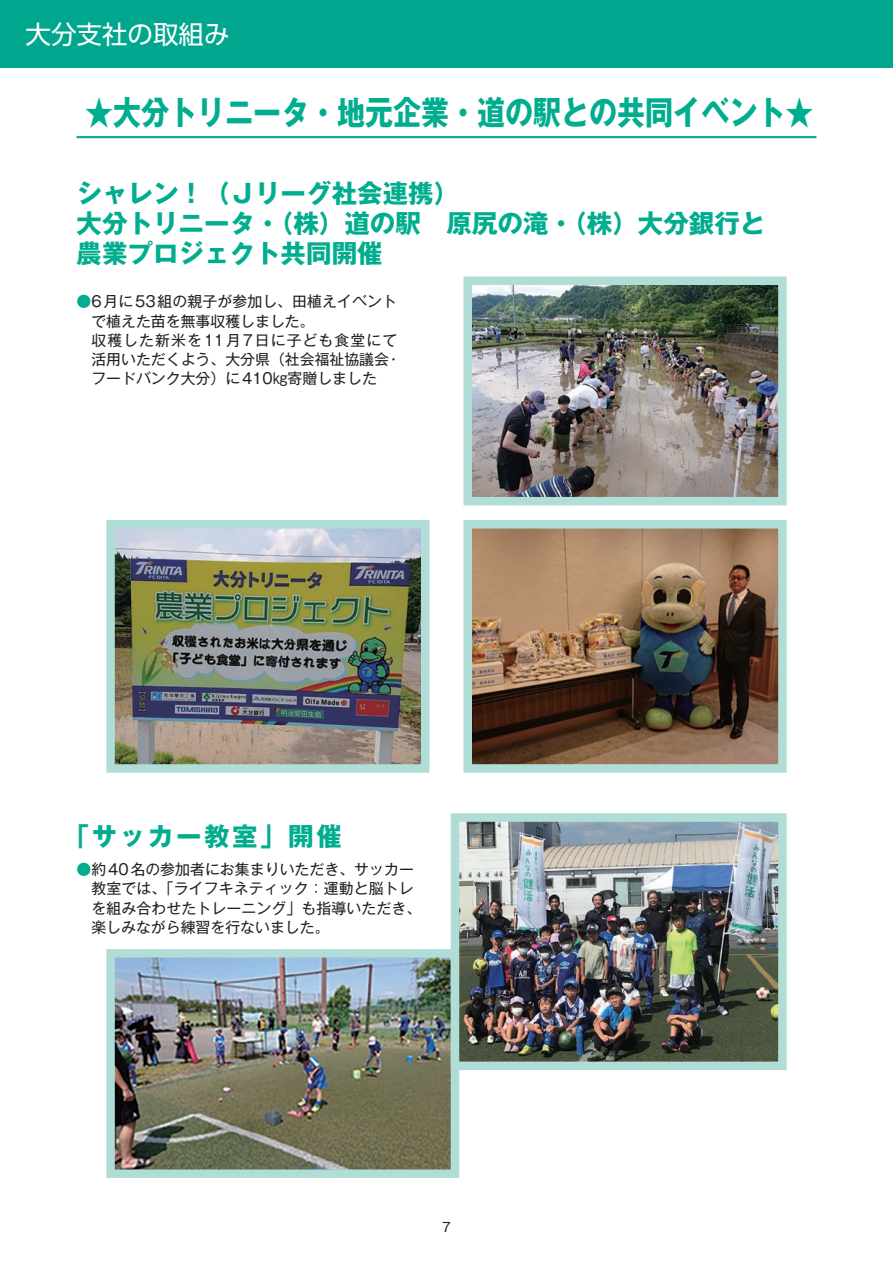
<style>
.page{position:relative;width:893px;height:1263px;background:#fff}
.page>*{position:absolute;margin:0;border:0;box-sizing:border-box;transform-origin:0 0}
.t1{font:33px "Gothic MB101 Pr 6 Bold 90 pv RKSJ H";color:#00ad8e;scale:.85 1}
.t2{font:25.5px/29.7px "Gothic MB101 Pr 6 Bold 90 pv RKSJ H";color:#00ad8e}
.t3{font:25.5px "Gothic MB101 Pr 6 Bold 90 pv RKSJ H";letter-spacing:.1em;color:#00ad8e}
.t4{font:25.5px "UD Shin Go Pro Regular 90 pv RKSJ H";color:#fff}
.t5{font:14.85px/19.2px "Gothic MB101 Pr 6 Regular 90 pv RKSJ H";letter-spacing:.005em;color:#231f20}
.t6{font:12.75px "Gothic MB101 Pr 6 Regular 90 pv RKSJ H";color:#231f20}
.s1{color:#00ad8e}
</style>
<div class="page">
<div style="left:0;top:0;width:893px;height:68px;background:#00a78e"></div>
<hr style="left:77px;top:136px;width:739px;height:2px;background:#00ad8e">
<img style="left:106px;top:949px;width:354px;height:229px">
<img style="left:106px;top:520px;width:324px;height:253px">
<img style="left:446px;top:813px;width:341px;height:261px">
<img style="left:463px;top:520px;width:324px;height:253px">
<img style="left:463px;top:276px;width:324px;height:230px">
<h2 class="t4" style="left:26px;top:25px;width:206px">大分支社の取組み</h2>
<h1 class="t1" style="left:85px;top:100px;width:858px">★大分トリニータ・地元企業・道の駅との共同イベント★</h1>
<h2 class="t2" style="left:77px;top:182px;width:690px">シャレン！（Ｊリーグ社会連携）<br>大分トリニータ・（株）道の駅　原尻の滝・（株）大分銀行と農業プロジェクト共同開催</h2>
<p class="t5" style="left:91px;top:294px;width:311px;text-indent:-15px"><span class="s1">●</span>6月に53組の親子が参加し、田植えイベントで植えた苗を無事収穫しました。<br>収穫した新米を11月7日に子ども食堂にて活用いただくよう、大分県（社会福祉協議会・フードバンク大分）に410㎏寄贈しました</p>
<h2 class="t3" style="left:64px;top:827px;width:280px">「サッカー教室」開催</h2>
<p class="t5" style="left:91px;top:862px;width:331px;text-indent:-15px"><span class="s1">●</span>約40名の参加者にお集まりいただき、サッカー教室では、「ライフキネティック：運動と脳トレを組み合わせたトレーニング」も指導いただき、楽しみながら練習を行ないました。</p>
<p class="t6" style="left:442px;top:1222px;width:10px">7</p>
</div>
